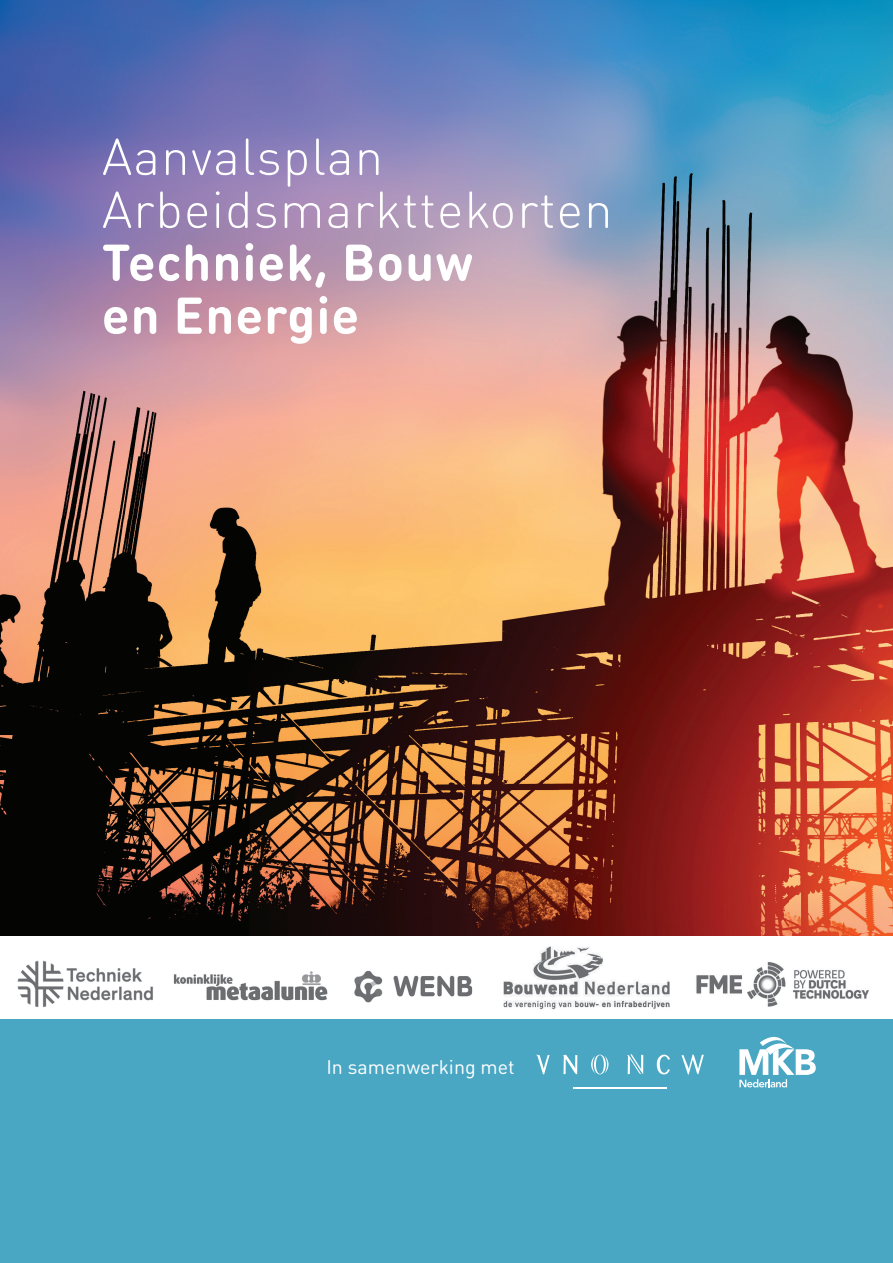
<style>
.page{position:relative;width:893px;height:1263px;background:#fff}
.page>*{position:absolute;margin:0;border:0;box-sizing:border-box;transform-origin:0 0}
.t1{font:300 50.85px/52.9px "DIN Round Pro";letter-spacing:.02em;color:#fff}
.t2{font:700 50.85px/52.9px "DIN Round Pro";letter-spacing:.02em;color:#fff}
.t3{font:19.5px "DIN Round Pro";color:#fff}
</style>
<div class="page">
<img style="left:0;top:0;width:893px;height:936px">
<img style="left:173px;top:970px;width:299px;height:33px">
<img style="left:342px;top:970px;width:5px;height:33px">
<img style="left:17px;top:960px;width:136px;height:47px">
<img style="left:696px;top:962px;width:173px;height:45px">
<img style="left:503px;top:946px;width:167px;height:64px">
<div style="left:0;top:1019px;width:893px;height:244px;background:#49a7c4"></div>
<svg style="left:739px;top:1036px;width:77px;height:51px"></svg>
<hr style="left:573px;top:1087px;width:94px;height:1px;background:#fff">
<svg style="left:657px;top:1054px;width:13px;height:20px"></svg>
<svg style="left:591px;top:1055px;width:17px;height:19px"></svg>
<svg style="left:536px;top:1054px;width:14px;height:21px"></svg>
<svg style="left:563px;top:1055px;width:14px;height:19px"></svg>
<svg style="left:681px;top:1054px;width:23px;height:20px"></svg>
<svg style="left:627px;top:1054px;width:16px;height:20px"></svg>
<p class="t1" style="left:102px;top:128px;width:512px">Aanvalsplan<br>Arbeidsmarkttekorten</p>
<p class="t2" style="left:102px;top:232px;width:373px">Techniek, Bouw en Energie</p>
<p class="t3" style="left:326px;top:1053px;width:190px">In samenwerking met</p>
</div>
